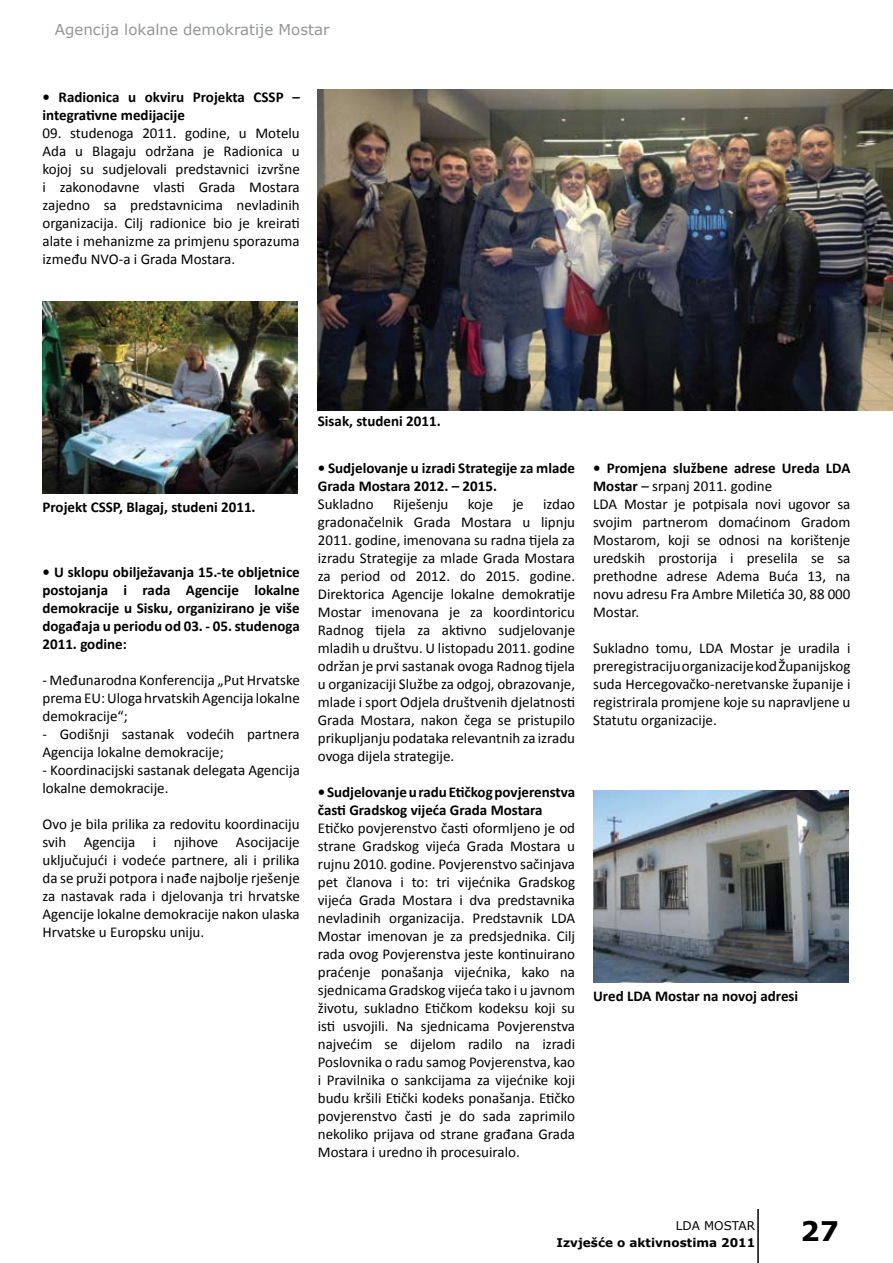
<style>
.page{position:relative;width:893px;height:1263px;background:#fff}
.page>*{position:absolute;margin:0;border:0;box-sizing:border-box;transform-origin:0 0}
.t1{font:700 27px "Verdana";color:#000}
.t2{font:15px/18px "Calibri";color:#000;text-align:justify}
.t3{font:700 15px/18px "Calibri";color:#000}
.t4{font:15px "Verdana";color:#939598}
.t5{font:700 12px "Verdana";color:#000}
.t6{font:12px "Verdana";color:#000}
.s1{font-weight:700}
</style>
<div class="page">
<hr style="left:757px;top:1209px;width:2px;height:54px;background:#000">
<img style="left:43px;top:302px;width:255px;height:191px">
<img style="left:593px;top:791px;width:255px;height:191px">
<img style="left:318px;top:90px;width:575px;height:320px">
<p class="t4" style="left:55px;top:20px;width:276px">Agencija lokalne demokratije Mostar</p>
<p class="t3" style="left:43px;top:88px;width:259px">• Radionica u okviru Projekta CSSP – integrativne medijacije</p>
<p class="t2" style="left:43px;top:124px;width:259px">09. studenoga 2011. godine, u Motelu Ada u Blagaju održana je Radionica u kojoj su sudjelovali predstavnici izvršne i zakonodavne vlasti Grada Mostara zajedno sa predstavnicima nevladinih organizacija. Cilj radionice bio je kreirati alate i mehanizme za primjenu sporazuma između NVO-a i Grada Mostara.</p>
<p class="t3" style="left:43px;top:498px;width:215px">Projekt CSSP, Blagaj, studeni 2011.</p>
<p class="t3" style="left:43px;top:563px;width:259px;text-align:justify">• U sklopu obilježavanja 15.-te obljetnice postojanja i rada Agencije lokalne demokracije u Sisku, organizirano je više događaja u periodu od 03. - 05. studenoga 2011. godine:</p>
<p class="t2" style="left:43px;top:671px;width:259px">- Međunarodna Konferencija „Put Hrvatske prema EU: Uloga hrvatskih Agencija lokalne demokracije“;</p>
<p class="t2" style="left:43px;top:725px;width:259px">- Godišnji sastanak vodećih partnera<br>Agencija lokalne demokracije;</p>
<p class="t2" style="left:43px;top:761px;width:259px">- Koordinacijski sastanak delegata Agencija lokalne demokracije.</p>
<p class="t2" style="left:43px;top:815px;width:259px">Ovo je bila prilika za redovitu koordinaciju svih Agencija i njihove Asocijacije uključujući i vodeće partnere, ali i prilika da se pruži potpora i nađe najbolje rješenje za nastavak rada i djelovanja tri hrvatske Agencije lokalne demokracije nakon ulaska Hrvatske u Europsku uniju.</p>
<p class="t3" style="left:318px;top:412px;width:124px">Sisak, studeni 2011.</p>
<p class="t3" style="left:318px;top:459px;width:259px">• Sudjelovanje u izradi Strategije za mlade<br>Grada Mostara 2012. – 2015.</p>
<p class="t2" style="left:318px;top:495px;width:57px">Sukladno</p>
<p class="t2" style="left:393px;top:495px;width:57px">Riješenju</p>
<p class="t2" style="left:468px;top:495px;width:27px">koje</p>
<p class="t2" style="left:513px;top:495px;width:13px">je</p>
<p class="t2" style="left:318px;top:495px;width:259px;text-indent:225px">izdao gradonačelnik Grada Mostara u lipnju 2011. godine, imenovana su radna tijela za izradu Strategije za mlade Grada Mostara za period od 2012. do 2015. godine.<br>Direktorica Agencije lokalne demokratije Mostar imenovana je za koordintoricu Radnog tijela za aktivno sudjelovanje mladih u društvu. U listopadu 2011. godine održan je prvi sastanak ovoga Radnog tijela u organizaciji Službe za odgoj, obrazovanje, mlade i sport Odjela društvenih djelatnosti Grada Mostara, nakon čega se pristupilo prikupljanju podataka relevantnih za izradu ovoga dijela strategije.</p>
<p class="t3" style="left:318px;top:783px;width:259px">• Sudjelovanje u radu Etičkog povjerenstva časti Gradskog vijeća Grada Mostara</p>
<p class="t2" style="left:318px;top:819px;width:259px">Etičko povjerenstvo časti oformljeno je od strane Gradskog vijeća Grada Mostara u rujnu 2010. godine. Povjerenstvo sačinjava pet članova i to: tri vijećnika Gradskog vijeća Grada Mostara i dva predstavnika nevladinih organizacija. Predstavnik LDA Mostar imenovan je za predsjednika. Cilj rada ovog Povjerenstva jeste kontinuirano praćenje ponašanja vijećnika, kako na sjednicama Gradskog vijeća tako i u javnom životu, sukladno Etičkom kodeksu koji su isti usvojili. Na sjednicama Povjerenstva najvećim se dijelom radilo na izradi Poslovnika o radu samog Povjerenstva, kao i Pravilnika o sankcijama za vijećnike koji budu kršili Etički kodeks ponašanja. Etičko povjerenstvo časti je do sada zaprimilo nekoliko prijava od strane građana Grada Mostara i uredno ih procesuiralo.</p>
<p class="t2" style="left:593px;top:459px;width:259px;text-align:left"><span class="s1">• Promjena službene adrese Ureda LDA Mostar</span> – srpanj 2011. godine<br>LDA Mostar je potpisala novi ugovor sa svojim partnerom domaćinom Gradom Mostarom, koji se odnosi na korištenje uredskih prostorija i preselila se sa prethodne adrese Adema Buća 13, na novu adresu Fra Ambre Miletića 30, 88 000<br>Mostar.</p>
<p class="t2" style="left:593px;top:639px;width:259px">Sukladno tomu, LDA Mostar je uradila i preregistraciju organizacije kod Županijskog suda Hercegovačko-neretvanske županije i registrirala promjene koje su napravljene u Statutu organizacije.</p>
<p class="t3" style="left:593px;top:987px;width:207px">Ured LDA Mostar na novoj adresi</p>
<p class="t6" style="left:676px;top:1217px;width:81px">LDA MOSTAR</p>
<p class="t5" style="left:557px;top:1234px;width:200px">Izvješće o aktivnostima 2011</p>
<h1 class="t1" style="left:801px;top:1212px;width:40px">27</h1>
</div>
